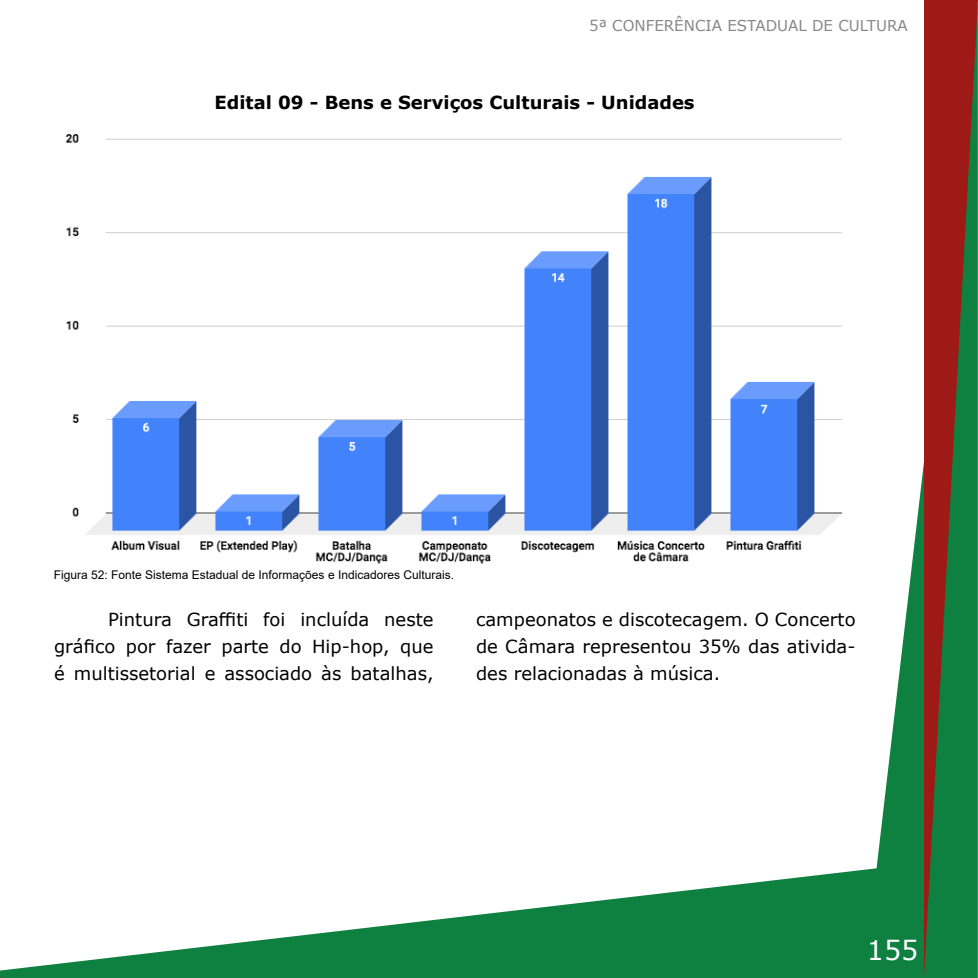
<style>
.page{position:relative;width:978px;height:978px;background:#fff}
.page>*{position:absolute;margin:0;border:0;box-sizing:border-box;transform-origin:0 0}
.t1{font:27px "Verdana";color:#fff}
.t2{font:18px/27px "Verdana";color:#000;text-align:justify}
.t3{font:700 18px "Verdana";color:#000}
.t4{font:15px "Verdana";color:#878787}
.t5{font:12px "Arial";color:#000}
</style>
<div class="page">
<svg style="left:877px;top:462px;width:47px;height:516px;fill:#0e8140"></svg>
<svg style="left:5px;top:864px;width:909px;height:114px;fill:#0e8140"></svg>
<svg style="left:0;top:970px;width:5px;height:8px"></svg>
<svg style="left:924px;top:0;width:54px;height:978px"></svg>
<img style="left:65px;top:134px;width:778px;height:430px">
<p class="t4" style="left:589px;top:15px;width:320px">5ª CONFERÊNCIA ESTADUAL DE CULTURA</p>
<p class="t3" style="left:215px;top:90px;width:482px">Edital 09 - Bens e Serviços Culturais - Unidades</p>
<p class="t5" style="left:54px;top:567px;width:402px">Figura 52: Fonte Sistema Estadual de Informações e Indicadores Culturais.</p>
<p class="t2" style="left:54px;top:605px;width:381px;text-indent:54px">Pintura Graffiti foi incluída neste gráfico por fazer parte do Hip-hop, que é multissetorial e associado às batalhas,</p>
<p class="t2" style="left:476px;top:605px;width:381px">campeonatos e discotecagem. O Concerto de Câmara representou 35% das ativida&shy;des relacionadas à música.</p>
<h1 class="t1" style="left:867px;top:931px;width:53px">155</h1>
</div>
